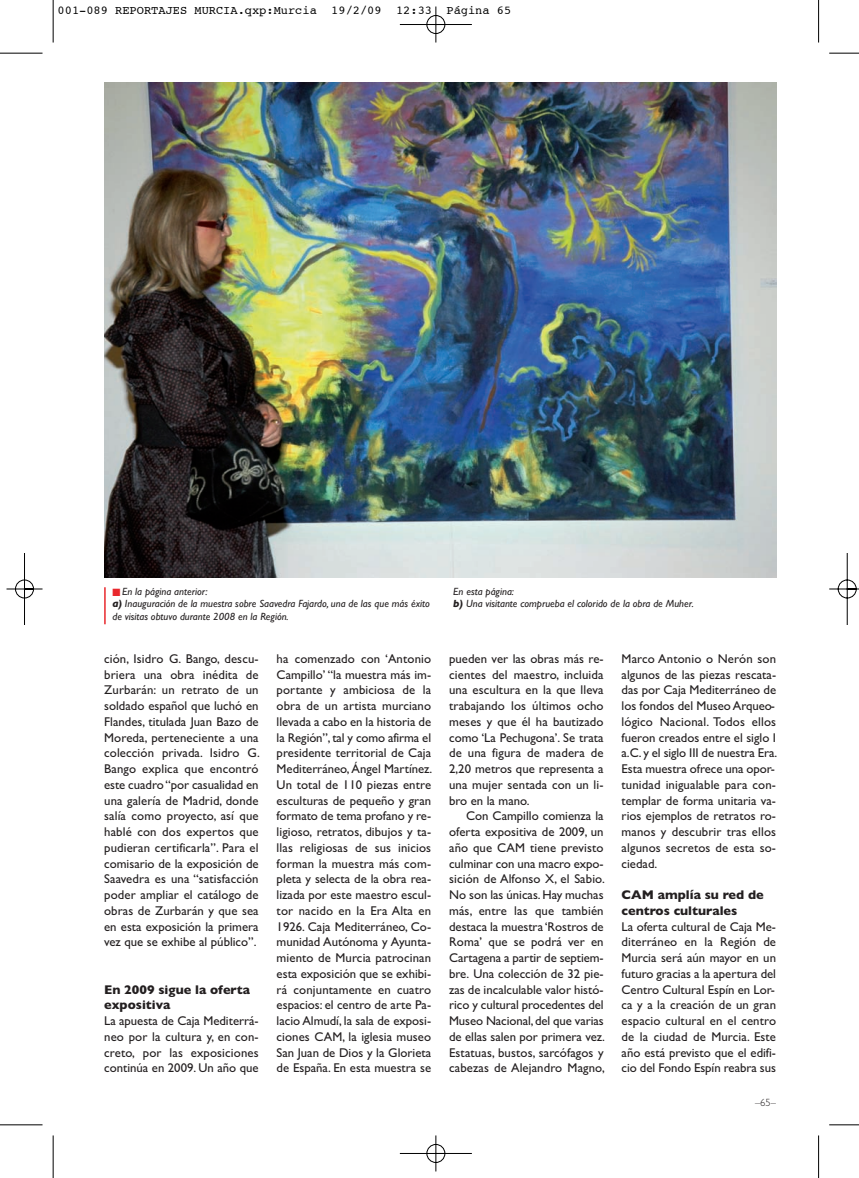
<style>
.page{position:relative;width:859px;height:1178px;background:#fff}
.page>*{position:absolute;margin:0;border:0;box-sizing:border-box;transform-origin:0 0}
.t1{font:12.75px/15.8px "Gill Sans";color:#231f20;text-align:justify}
.t2{font:700 12.75px/15.8px "Gill Sans";color:#231f20}
.t3{font:12px "Courier";color:#000}
.t4{font:italic 10.5px/12.6px "Gill Sans";color:#231f20}
.t5{font:300 10.5px "Gill Sans";color:#231f20}
.t6{font:10.5px "Zapf Dingbats";color:#e9282d}
.s1{font-weight:700}
</style>
<div class="page">
<hr style="left:53px;top:0;width:1px;height:43px;background:#000">
<hr style="left:0;top:53px;width:43px;height:1px;background:#000">
<hr style="left:818px;top:0;width:1px;height:43px;background:#000">
<hr style="left:53px;top:1135px;width:1px;height:43px;background:#000">
<hr style="left:0;top:1124px;width:43px;height:1px;background:#000">
<hr style="left:818px;top:1135px;width:1px;height:43px;background:#000">
<img style="left:6px;top:6px;width:853px;height:1166px">
<p class="t3" style="left:58px;top:4px;width:455px">001-089 REPORTAJES MURCIA.qxp:Murcia 19/2/09 12:33 Página 65</p>
<p class="t4" style="left:112px;top:586px;width:319px;text-indent:10px">En la página anterior:<br><span class="s1">a)</span> Inauguración de la muestra sobre Saavedra Fajardo, una de las que más éxito de visitas obtuvo durante 2008 en la Región.</p>
<p class="t4" style="left:453px;top:586px;width:242px">En esta página:<br><span class="s1">b)</span> Una visitante comprueba el colorido de la obra de Muher.</p>
<p class="t6" style="left:112px;top:586px;width:9px">■</p>
<p class="t1" style="left:104px;top:652px;width:157px">ción, Isidro G. Bango, descu&shy;briera una obra inédita de Zurbarán: un retrato de un soldado español que luchó en Flandes, titulada Juan Bazo de Moreda, perteneciente a una colección privada. Isidro G.<br>Bango explica que encontró este cuadro “por casualidad en una galería de Madrid, donde salía como proyecto, así que hablé con dos expertos que pudieran certificarla”. Para el comisario de la exposición de Saavedra es una “satisfacción poder ampliar el catálogo de obras de Zurbarán y que sea en esta exposición la primera vez que se exhibe al público”.</p>
<p class="t2" style="left:104px;top:983px;width:147px">En 2009 sigue la oferta expositiva</p>
<p class="t1" style="left:104px;top:1014px;width:156px">La apuesta de Caja Mediterrá&shy;neo por la cultura y, en con&shy;creto, por las exposiciones continúa en 2009. Un año que</p>
<p class="t1" style="left:277px;top:652px;width:157px">ha comenzado con ‘Antonio Campillo’ “la muestra más im&shy;portante y ambiciosa de la obra de un artista murciano llevada a cabo en la historia de la Región”, tal y como afirma el presidente territorial de Caja Mediterráneo, Ángel Martínez.<br>Un total de 110 piezas entre esculturas de pequeño y gran formato de tema profano y re&shy;ligioso, retratos, dibujos y ta&shy;llas religiosas de sus inicios forman la muestra más com&shy;pleta y selecta de la obra rea&shy;lizada por este maestro escul&shy;tor nacido en la Era Alta en 1926. Caja Mediterráneo, Co&shy;munidad Autónoma y Ayunta&shy;miento de Murcia patrocinan esta exposición que se exhibi&shy;rá conjuntamente en cuatro espacios: el centro de arte Pa&shy;lacio Almudí, la sala de exposi&shy;ciones CAM, la iglesia museo San Juan de Dios y la Glorieta de España. En esta muestra se</p>
<p class="t1" style="left:449px;top:652px;width:156px">pueden ver las obras más re&shy;cientes del maestro, incluida una escultura en la que lleva trabajando los últimos ocho meses y que él ha bautizado como ‘La Pechugona’. Se trata de una figura de madera de 2,20 metros que representa a una mujer sentada con un li&shy;bro en la mano.</p>
<p class="t1" style="left:449px;top:809px;width:157px;text-indent:17px">Con Campillo comienza la oferta expositiva de 2009, un año que CAM tiene previsto culminar con una macro expo&shy;sición de Alfonso X, el Sabio.<br>No son las únicas. Hay muchas más, entre las que también destaca la muestra ‘Rostros de Roma’ que se podrá ver en Cartagena a partir de septiem&shy;bre. Una colección de 32 pie&shy;zas de incalculable valor histó&shy;rico y cultural procedentes del Museo Nacional, del que varias de ellas salen por primera vez.<br>Estatuas, bustos, sarcófagos y cabezas de Alejandro Magno,</p>
<p class="t1" style="left:622px;top:652px;width:157px;text-align:left">Marco Antonio o Nerón son algunos de las piezas rescata&shy;das por Caja Mediterráneo de los fondos del Museo Arqueo&shy;lógico Nacional. Todos ellos fueron creados entre el siglo I a.C. y el siglo III de nuestra Era.<br>Esta muestra ofrece una opor&shy;tunidad inigualable para con&shy;templar de forma unitaria va&shy;rios ejemplos de retratos ro&shy;manos y descubrir tras ellos algunos secretos de esta so&shy;ciedad.</p>
<p class="t2" style="left:622px;top:888px;width:144px">CAM amplía su red de centros culturales</p>
<p class="t1" style="left:622px;top:920px;width:156px">La oferta cultural de Caja Me&shy;diterráneo en la Región de Murcia será aún mayor en un futuro gracias a la apertura del Centro Cultural Espín en Lor&shy;ca y a la creación de un gran espacio cultural en el centro de la ciudad de Murcia. Este año está previsto que el edifi&shy;cio del Fondo Espín reabra sus</p>
<p class="t5" style="left:755px;top:1099px;width:22px">–65–</p>
</div>
